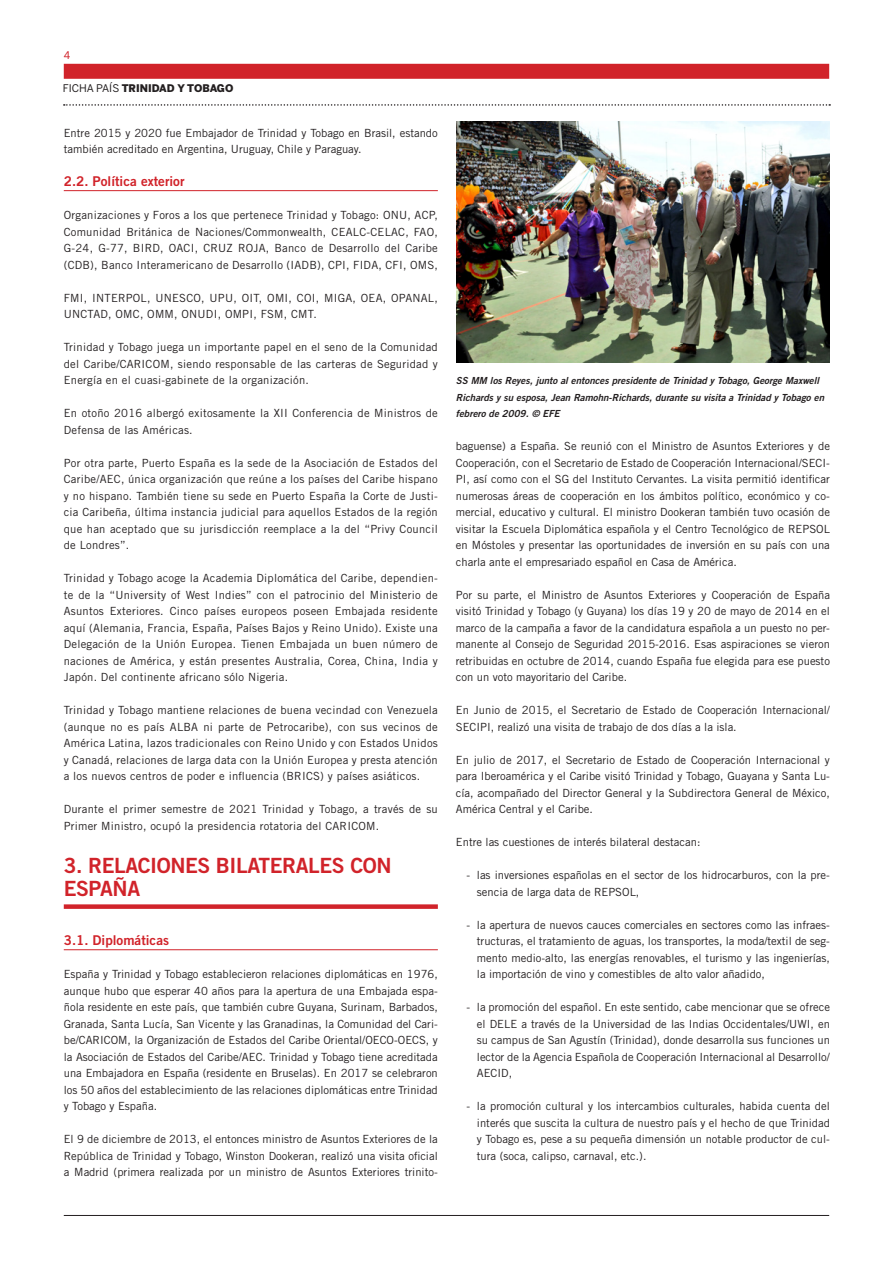
<style>
.page{position:relative;width:893px;height:1263px;background:#fff}
.page>*{position:absolute;margin:0;border:0;box-sizing:border-box;transform-origin:0 0}
.TITULO_1º_NIVEL{font:21px/22.5px "Trade Gothic LT Std Bd 2";letter-spacing:-.02em;color:#d1232a}
.TITULO_2º_NIVEL{font:13.5px "Trade Gothic LT Std Bd 2";color:#d1232a}
.TEXTO_NORMAL{font:11.25px/16.5px "Trade Gothic LT Std";color:#231f20;text-align:justify}
.TEXTO_NORMAL-2{font:11.25px/16.5px "Trade Gothic LT Std";letter-spacing:.02em;color:#231f20}
.t1{font:900 10.5px "Benton Sans";color:#231f20}
.t2{font:10.5px "Benton Sans";color:#d1232a}
.TEXTO_PIE_DE_FOTO{font:9.75px/16.5px "Trade Gothic LT Std Bd 2 Obl";color:#231f20}
.s1{font-weight:400}
</style>
<div class="page">
<div style="left:64px;top:64px;width:765px;height:15px;background:#d1232a"></div>
<hr style="left:64px;top:1215px;width:765px;height:1px;background:#231f20">
<svg style="left:64px;top:104px;width:766px;height:2px"></svg>
<hr style="left:64px;top:190px;width:374px;height:1px;background:#d1232a">
<div style="left:64px;top:904px;width:374px;height:5px;background:#d1232a"></div>
<hr style="left:64px;top:949px;width:374px;height:1px;background:#d1232a">
<img style="left:456px;top:122px;width:374px;height:241px">
<p class="t2" style="left:64px;top:49px;width:8px">4</p>
<p class="t1" style="left:63px;top:82px;width:172px"><span class="s1">FICHA PAÍS</span> TRINIDAD Y TOBAGO</p>
<p class="TEXTO_NORMAL" style="left:64px;top:124px;width:376px">Entre 2015 y 2020 fue Embajador de Trinidad y Tobago en Brasil, estando también acreditado en Argentina, Uruguay, Chile y Paraguay.</p>
<p class="TITULO_2º_NIVEL" style="left:64px;top:173px;width:122px">2.2. Política exterior</p>
<p class="TEXTO_NORMAL" style="left:64px;top:207px;width:376px">Organizaciones y Foros a los que pertenece Trinidad y Tobago: ONU, ACP, Comunidad Británica de Naciones/Commonwealth, CEALC-CELAC, FAO, G-24, G-77, BIRD, OACI, CRUZ ROJA, Banco de Desarrollo del Caribe (CDB), Banco Interamericano de Desarrollo (IADB), CPI, FIDA, CFI, OMS,</p>
<p class="TEXTO_NORMAL-2" style="left:64px;top:289px;width:376px">FMI, INTERPOL, UNESCO, UPU, OIT, OMI, COI, MIGA, OEA, OPANAL,<br>UNCTAD, OMC, OMM, ONUDI, OMPI, FSM, CMT.</p>
<p class="TEXTO_NORMAL" style="left:64px;top:339px;width:376px">Trinidad y Tobago juega un importante papel en el seno de la Comunidad del Caribe/CARICOM, siendo responsable de las carteras de Seguridad y Energía en el cuasi-gabinete de la organización.</p>
<p class="TEXTO_NORMAL-2" style="left:64px;top:405px;width:376px">En otoño 2016 albergó exitosamente la XII Conferencia de Ministros de<br>Defensa de las Américas.</p>
<p class="TEXTO_NORMAL" style="left:64px;top:454px;width:376px">Por otra parte, Puerto España es la sede de la Asociación de Estados del Caribe/AEC, única organización que reúne a los países del Caribe hispano y no hispano. También tiene su sede en Puerto España la Corte de Justi&shy;cia Caribeña, última instancia judicial para aquellos Estados de la región que han aceptado que su jurisdicción reemplace a la del “Privy Council de Londres”.</p>
<p class="TEXTO_NORMAL" style="left:64px;top:570px;width:376px">Trinidad y Tobago acoge la Academia Diplomática del Caribe, dependien&shy;te de la “University of West Indies” con el patrocinio del Ministerio de Asuntos Exteriores. Cinco países europeos poseen Embajada residente aquí (Alemania, Francia, España, Países Bajos y Reino Unido). Existe una Delegación de la Unión Europea. Tienen Embajada un buen número de naciones de América, y están presentes Australia, Corea, China, India y Japón. Del continente africano sólo Nigeria.</p>
<p class="TEXTO_NORMAL" style="left:64px;top:702px;width:376px">Trinidad y Tobago mantiene relaciones de buena vecindad con Venezuela (aunque no es país ALBA ni parte de Petrocaribe), con sus vecinos de América Latina, lazos tradicionales con Reino Unido y con Estados Unidos y Canadá, relaciones de larga data con la Unión Europea y presta atención a los nuevos centros de poder e influencia (BRICS) y países asiáticos.</p>
<p class="TEXTO_NORMAL-2" style="left:64px;top:801px;width:376px">Durante el primer semestre de 2021 Trinidad y Tobago, a través de su<br>Primer Ministro, ocupó la presidencia rotatoria del CARICOM.</p>
<p class="TITULO_1º_NIVEL" style="left:64px;top:854px;width:329px">3. RELACIONES BILATERALES CON<br>ESPAÑA</p>
<p class="TITULO_2º_NIVEL" style="left:64px;top:932px;width:107px">3.1. Diplomáticas</p>
<p class="TEXTO_NORMAL" style="left:64px;top:966px;width:376px">España y Trinidad y Tobago establecieron relaciones diplomáticas en 1976, aunque hubo que esperar 40 años para la apertura de una Embajada espa&shy;ñola residente en este país, que también cubre Guyana, Surinam, Barbados, Granada, Santa Lucía, San Vicente y las Granadinas, la Comunidad del Cari&shy;be/CARICOM, la Organización de Estados del Caribe Oriental/OECO-OECS, y la Asociación de Estados del Caribe/AEC. Trinidad y Tobago tiene acreditada una Embajadora en España (residente en Bruselas). En 2017 se celebraron los 50 años del establecimiento de las relaciones diplomáticas entre Trinidad y Tobago y España.</p>
<p class="TEXTO_NORMAL" style="left:64px;top:1131px;width:376px">El 9 de diciembre de 2013, el entonces ministro de Asuntos Exteriores de la República de Trinidad y Tobago, Winston Dookeran, realizó una visita oficial a Madrid (primera realizada por un ministro de Asuntos Exteriores trinito-</p>
<p class="TEXTO_PIE_DE_FOTO" style="left:456px;top:372px;width:370px">SS MM los Reyes, junto al entonces presidente de Trinidad y Tobago, George Maxwell<br>Richards y su esposa, Jean Ramohn-Richards, durante su visita a Trinidad y Tobago en febrero de 2009. © EFE</p>
<p class="TEXTO_NORMAL" style="left:456px;top:438px;width:376px">baguense) a España. Se reunió con el Ministro de Asuntos Exteriores y de Cooperación, con el Secretario de Estado de Cooperación Internacional/SECI-PI, así como con el SG del Instituto Cervantes. La visita permitió identificar numerosas áreas de cooperación en los ámbitos político, económico y co&shy;mercial, educativo y cultural. El ministro Dookeran también tuvo ocasión de visitar la Escuela Diplomática española y el Centro Tecnológico de REPSOL en Móstoles y presentar las oportunidades de inversión en su país con una charla ante el empresariado español en Casa de América.</p>
<p class="TEXTO_NORMAL" style="left:456px;top:586px;width:376px">Por su parte, el Ministro de Asuntos Exteriores y Cooperación de España visitó Trinidad y Tobago (y Guyana) los días 19 y 20 de mayo de 2014 en el marco de la campaña a favor de la candidatura española a un puesto no per&shy;manente al Consejo de Seguridad 2015-2016. Esas aspiraciones se vieron retribuidas en octubre de 2014, cuando España fue elegida para ese puesto con un voto mayoritario del Caribe.</p>
<p class="TEXTO_NORMAL" style="left:456px;top:702px;width:376px">En Junio de 2015, el Secretario de Estado de Cooperación Internacional/<br>SECIPI, realizó una visita de trabajo de dos días a la isla.</p>
<p class="TEXTO_NORMAL" style="left:456px;top:751px;width:376px">En julio de 2017, el Secretario de Estado de Cooperación Internacional y para Iberoamérica y el Caribe visitó Trinidad y Tobago, Guayana y Santa Lu&shy;cía, acompañado del Director General y la Subdirectora General de México, América Central y el Caribe.</p>
<p class="TEXTO_NORMAL" style="left:456px;top:834px;width:246px">Entre las cuestiones de interés bilateral destacan:</p>
<p class="TEXTO_NORMAL" style="left:477px;top:867px;width:355px;text-indent:-10px">- las inversiones españolas en el sector de los hidrocarburos, con la pre&shy;sencia de larga data de REPSOL,</p>
<p class="TEXTO_NORMAL" style="left:477px;top:916px;width:355px;text-indent:-10px">- la apertura de nuevos cauces comerciales en sectores como las infraes&shy;tructuras, el tratamiento de aguas, los transportes, la moda/textil de seg&shy;mento medio-alto, las energías renovables, el turismo y las ingenierías, la importación de vino y comestibles de alto valor añadido,</p>
<p class="TEXTO_NORMAL" style="left:477px;top:999px;width:355px;text-indent:-10px">- la promoción del español. En este sentido, cabe mencionar que se ofrece el DELE a través de la Universidad de las Indias Occidentales/UWI, en su campus de San Agustín (Trinidad), donde desarrolla sus funciones un lector de la Agencia Española de Cooperación Internacional al Desarrollo/ AECID,</p>
<p class="TEXTO_NORMAL" style="left:477px;top:1098px;width:355px;text-indent:-10px">- la promoción cultural y los intercambios culturales, habida cuenta del interés que suscita la cultura de nuestro país y el hecho de que Trinidad y Tobago es, pese a su pequeña dimensión un notable productor de cul&shy;tura (soca, calipso, carnaval, etc.).</p>
</div>
